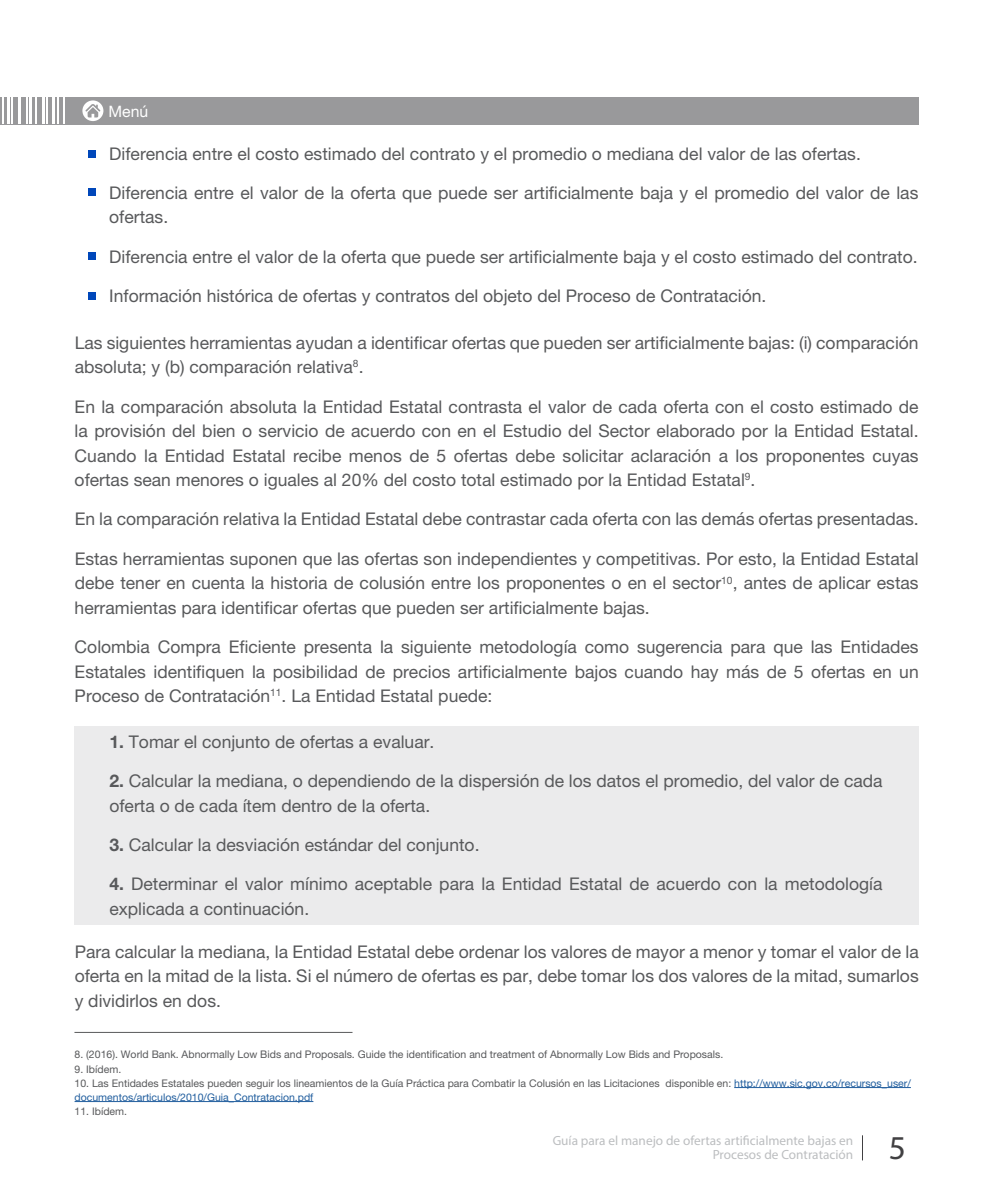
<style>
.page{position:relative;width:993px;height:1191px;background:#fff}
.page>*{position:absolute;margin:0;border:0;box-sizing:border-box;transform-origin:0 0}
.t1{font:33.43px "Myriad Pro";color:#414042}
.t2{font:17.5px/24.5px "Helvetica Neue LT Pro";color:#58595b}
.t3{font:15.75px "Helvetica Neue LT Pro";color:#fff}
.t4{font:13.3px/14px "Myriad Pro";color:#bcbec0;text-align:right}
.t5{font:10.5px/14px "Helvetica Neue LT Pro";color:#58595b}
.s1{font-weight:700}
.s2{color:#215e9e}
</style>
<div class="page">
<div style="left:0;top:97px;width:918px;height:27px;background:#99999b"></div>
<hr style="left:57px;top:84px;width:1px;height:40px;background:#fff">
<hr style="left:63px;top:84px;width:1px;height:40px;background:#fff">
<hr style="left:52px;top:84px;width:3px;height:40px;background:#fff">
<hr style="left:26px;top:84px;width:2px;height:40px;background:#fff">
<hr style="left:35px;top:84px;width:2px;height:40px;background:#fff">
<hr style="left:46px;top:84px;width:2px;height:40px;background:#fff">
<hr style="left:30px;top:84px;width:2px;height:40px;background:#fff">
<hr style="left:42px;top:84px;width:2px;height:40px;background:#fff">
<hr style="left:2px;top:84px;width:2px;height:40px;background:#fff">
<hr style="left:11px;top:84px;width:2px;height:40px;background:#fff">
<hr style="left:7px;top:84px;width:3px;height:40px;background:#fff">
<hr style="left:18px;top:84px;width:3px;height:40px;background:#fff">
<svg style="left:82px;top:100px;width:21px;height:21px"></svg>
<div style="left:89px;top:150px;width:7px;height:8px;background:#0047ba"></div>
<div style="left:89px;top:188px;width:7px;height:8px;background:#0047ba"></div>
<div style="left:89px;top:252px;width:7px;height:7px;background:#0047ba"></div>
<div style="left:89px;top:292px;width:7px;height:7px;background:#0047ba"></div>
<hr style="left:74px;top:1032px;width:278px;height:1px;background:#58595b">
<hr style="left:734px;top:1087px;width:176px;height:1px;background:#215e9e">
<hr style="left:75px;top:1101px;width:238px;height:1px;background:#215e9e">
<div style="left:74px;top:725px;width:844px;height:199px;background:#ebebec"></div>
<p class="t3" style="left:108px;top:102px;width:41px">Menú</p>
<p class="t2" style="left:109px;top:141px;width:752px">Diferencia entre el costo estimado del contrato y el promedio o mediana del valor de las ofertas.</p>
<p class="t2" style="left:109px;top:180px;width:810px">Diferencia entre el valor de la oferta que puede ser artificialmente baja y el promedio del valor de las ofertas.</p>
<p class="t2" style="left:109px;top:244px;width:809px">Diferencia entre el valor de la oferta que puede ser artificialmente baja y el costo estimado del contrato.</p>
<p class="t2" style="left:109px;top:283px;width:658px">Información histórica de ofertas y contratos del objeto del Proceso de Contratación.</p>
<p class="t2" style="left:75px;top:330px;width:845px">Las siguientes herramientas ayudan a identificar ofertas que pueden ser artificialmente bajas: (i) comparación absoluta; y (b) comparación relativa<sup>8</sup>.</p>
<p class="t2" style="left:75px;top:394px;width:845px;text-align:justify">En la comparación absoluta la Entidad Estatal contrasta el valor de cada oferta con el costo estimado de la provisión del bien o servicio de acuerdo con en el Estudio del Sector elaborado por la Entidad Estatal.<br>Cuando la Entidad Estatal recibe menos de 5 ofertas debe solicitar aclaración a los proponentes cuyas ofertas sean menores o iguales al 20% del costo total estimado por la Entidad Estatal<sup>9</sup>.</p>
<p class="t2" style="left:75px;top:507px;width:845px">En la comparación relativa la Entidad Estatal debe contrastar cada oferta con las demás ofertas presentadas.</p>
<p class="t2" style="left:75px;top:546px;width:845px;text-align:justify">Estas herramientas suponen que las ofertas son independientes y competitivas. Por esto, la Entidad Estatal debe tener en cuenta la historia de colusión entre los proponentes o en el sector<sup>10</sup>, antes de aplicar estas herramientas para identificar ofertas que pueden ser artificialmente bajas.</p>
<p class="t2" style="left:75px;top:634px;width:845px;text-align:justify">Colombia Compra Eficiente presenta la siguiente metodología como sugerencia para que las Entidades Estatales identifiquen la posibilidad de precios artificialmente bajos cuando hay más de 5 ofertas en un Proceso de Contratación<sup>11</sup>. La Entidad Estatal puede:</p>
<p class="t2" style="left:109px;top:729px;width:326px"><span class="s1">1.</span> Tomar el conjunto de ofertas a evaluar.</p>
<p class="t2" style="left:109px;top:768px;width:774px"><span class="s1">2.</span> Calcular la mediana, o dependiendo de la dispersión de los datos el promedio, del valor de cada oferta o de cada ítem dentro de la oferta.</p>
<p class="t2" style="left:109px;top:832px;width:371px"><span class="s1">3.</span> Calcular la desviación estándar del conjunto.</p>
<p class="t2" style="left:109px;top:871px;width:774px"><span class="s1">4.</span> Determinar el valor mínimo aceptable para la Entidad Estatal de acuerdo con la metodología explicada a continuación.</p>
<p class="t2" style="left:75px;top:939px;width:845px;text-align:justify">Para calcular la mediana, la Entidad Estatal debe ordenar los valores de mayor a menor y tomar el valor de la oferta en la mitad de la lista. Si el número de ofertas es par, debe tomar los dos valores de la mitad, sumarlos y dividirlos en dos.</p>
<p class="t5" style="left:75px;top:1047px;width:650px">8. (2016). World Bank. Abnormally Low Bids and Proposals. Guide the identification and treatment of Abnormally Low Bids and Proposals.</p>
<p class="t5" style="left:75px;top:1061px;width:48px">9. Ibídem.</p>
<p class="t5" style="left:75px;top:1075px;width:837px">10. Las Entidades Estatales pueden seguir los lineamientos de la Guía Práctica para Combatir la Colusión en las Licitaciones disponible en: <span class="s2">http://www.sic.gov.co/recursos_user/ documentos/articulos/2010/Guia_Contratacion.pdf</span></p>
<p class="t5" style="left:75px;top:1103px;width:54px">11. Ibídem.</p>
<p class="t4" style="left:552px;top:1133px;width:302px">Guía para el manejo de ofertas artificialmente bajas en<br>Procesos de Contratación</p>
<h1 class="t1" style="left:888px;top:1126px;width:19px">5</h1>
</div>
